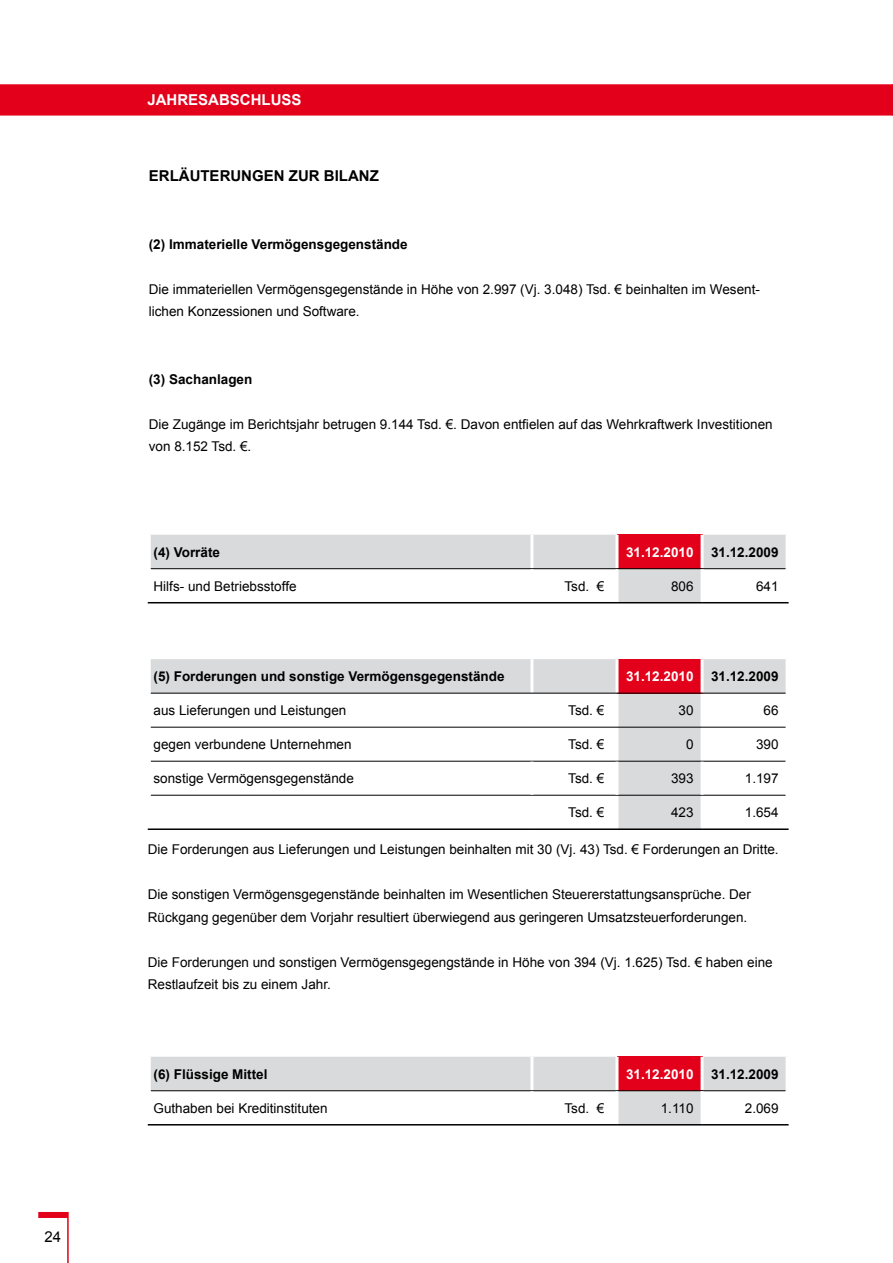
<style>
.page{position:relative;width:893px;height:1263px;background:#fff}
.page>*{position:absolute;margin:0;border:0;box-sizing:border-box;transform-origin:0 0}
.t1{font:700 15px "Arial";color:#000}
.t2{font:700 15px "Arial";color:#fff}
.t3{font:15px "Arial";color:#000}
.t4{font:13.5px/22.5px "Arial";color:#000}
.t5{font:700 13.5px "Arial";color:#000}
.t6{font:700 13.5px "Arial";color:#fff}
</style>
<div class="page">
<div style="left:38px;top:1212px;width:30px;height:6px;background:#e2001a"></div>
<hr style="left:67px;top:1212px;width:2px;height:51px;background:#e2001a">
<div style="left:0;top:84px;width:893px;height:32px;background:#e2001a"></div>
<svg style="left:151px;top:1057px;width:635px;height:67px"></svg>
<div style="left:617px;top:1057px;width:85px;height:34px;background:#e2001a"></div>
<hr style="left:530px;top:1057px;width:3px;height:33px;background:#fff">
<hr style="left:615px;top:1057px;width:3px;height:33px;background:#fff">
<hr style="left:701px;top:1057px;width:3px;height:33px;background:#fff">
<hr style="left:151px;top:1090px;width:381px;height:1px;background:#000">
<hr style="left:532px;top:1090px;width:85px;height:1px;background:#000">
<hr style="left:617px;top:1090px;width:85px;height:1px;background:#000">
<hr style="left:702px;top:1090px;width:84px;height:1px;background:#000">
<hr style="left:530px;top:1091px;width:3px;height:33px;background:#fff">
<hr style="left:615px;top:1091px;width:3px;height:33px;background:#fff">
<hr style="left:701px;top:1091px;width:3px;height:33px;background:#fff">
<hr style="left:148px;top:1124px;width:384px;height:1px;background:#000">
<hr style="left:532px;top:1124px;width:85px;height:1px;background:#000">
<hr style="left:617px;top:1124px;width:85px;height:1px;background:#000">
<hr style="left:702px;top:1124px;width:87px;height:1px;background:#000">
<svg style="left:151px;top:535px;width:635px;height:67px"></svg>
<div style="left:617px;top:535px;width:85px;height:34px;background:#e2001a"></div>
<hr style="left:530px;top:535px;width:3px;height:33px;background:#fff">
<hr style="left:615px;top:535px;width:3px;height:33px;background:#fff">
<hr style="left:701px;top:535px;width:3px;height:33px;background:#fff">
<hr style="left:151px;top:568px;width:381px;height:1px;background:#000">
<hr style="left:532px;top:568px;width:85px;height:1px;background:#000">
<hr style="left:617px;top:568px;width:85px;height:1px;background:#000">
<hr style="left:702px;top:568px;width:84px;height:1px;background:#000">
<hr style="left:530px;top:569px;width:3px;height:33px;background:#fff">
<hr style="left:615px;top:569px;width:3px;height:33px;background:#fff">
<hr style="left:701px;top:569px;width:3px;height:33px;background:#fff">
<hr style="left:148px;top:602px;width:384px;height:1px;background:#000">
<hr style="left:532px;top:602px;width:85px;height:1px;background:#000">
<hr style="left:617px;top:602px;width:85px;height:1px;background:#000">
<hr style="left:702px;top:602px;width:87px;height:1px;background:#000">
<svg style="left:151px;top:659px;width:635px;height:169px"></svg>
<div style="left:617px;top:659px;width:85px;height:34px;background:#e2001a"></div>
<hr style="left:530px;top:694px;width:3px;height:33px;background:#fff">
<hr style="left:615px;top:694px;width:3px;height:33px;background:#fff">
<hr style="left:701px;top:694px;width:3px;height:33px;background:#fff">
<hr style="left:530px;top:728px;width:3px;height:33px;background:#fff">
<hr style="left:615px;top:728px;width:3px;height:33px;background:#fff">
<hr style="left:701px;top:728px;width:3px;height:33px;background:#fff">
<hr style="left:151px;top:727px;width:381px;height:1px;background:#000">
<hr style="left:532px;top:727px;width:85px;height:1px;background:#000">
<hr style="left:617px;top:727px;width:85px;height:1px;background:#000">
<hr style="left:702px;top:727px;width:84px;height:1px;background:#000">
<hr style="left:530px;top:659px;width:3px;height:34px;background:#fff">
<hr style="left:615px;top:659px;width:3px;height:34px;background:#fff">
<hr style="left:701px;top:659px;width:3px;height:34px;background:#fff">
<hr style="left:151px;top:693px;width:381px;height:1px;background:#000">
<hr style="left:532px;top:693px;width:85px;height:1px;background:#000">
<hr style="left:617px;top:693px;width:85px;height:1px;background:#000">
<hr style="left:702px;top:693px;width:84px;height:1px;background:#000">
<hr style="left:530px;top:796px;width:3px;height:32px;background:#fff">
<hr style="left:615px;top:796px;width:3px;height:32px;background:#fff">
<hr style="left:701px;top:796px;width:3px;height:32px;background:#fff">
<hr style="left:148px;top:828px;width:384px;height:2px;background:#000">
<hr style="left:532px;top:828px;width:85px;height:2px;background:#000">
<hr style="left:617px;top:828px;width:85px;height:2px;background:#000">
<hr style="left:702px;top:828px;width:87px;height:2px;background:#000">
<hr style="left:151px;top:761px;width:381px;height:1px;background:#000">
<hr style="left:532px;top:761px;width:85px;height:1px;background:#000">
<hr style="left:617px;top:761px;width:85px;height:1px;background:#000">
<hr style="left:702px;top:761px;width:84px;height:1px;background:#000">
<hr style="left:151px;top:795px;width:381px;height:1px;background:#000">
<hr style="left:532px;top:795px;width:85px;height:1px;background:#000">
<hr style="left:617px;top:795px;width:85px;height:1px;background:#000">
<hr style="left:702px;top:795px;width:84px;height:1px;background:#000">
<hr style="left:530px;top:762px;width:3px;height:33px;background:#fff">
<hr style="left:615px;top:762px;width:3px;height:33px;background:#fff">
<hr style="left:701px;top:762px;width:3px;height:33px;background:#fff">
<p class="t3" style="left:45px;top:1226px;width:18px">24</p>
<p class="t2" style="left:147px;top:90px;width:12px">jahresabschluss</p>
<p class="t1" style="left:149px;top:166px;width:231px">ERLÄUTERUNGEN ZUR BILANZ</p>
<p class="t5" style="left:149px;top:235px;width:260px">(2) Immaterielle Vermögensgegenstände</p>
<p class="t4" style="left:149px;top:278px;width:613px">Die immateriellen Vermögensgegenstände in Höhe von 2.997 (Vj. 3.048) Tsd. € beinhalten im Wesent&shy;lichen Konzessionen und Software.</p>
<p class="t5" style="left:149px;top:370px;width:105px">(3) Sachanlagen</p>
<p class="t4" style="left:149px;top:413px;width:625px">Die Zugänge im Berichtsjahr betrugen 9.144 Tsd. €. Davon entfielen auf das Wehrkraftwerk Investitionen von 8.152 Tsd. €.</p>
<p class="t5" style="left:154px;top:543px;width:68px">(4) Vorräte</p>
<p class="t6" style="left:626px;top:543px;width:69px">31.12.2010</p>
<p class="t5" style="left:711px;top:543px;width:69px">31.12.2009</p>
<p class="t4" style="left:154px;top:575px;width:145px">Hilfs- und Betriebsstoffe</p>
<p class="t4" style="left:564px;top:575px;width:41px">Tsd. €</p>
<p class="t4" style="left:671px;top:575px;width:24px">806</p>
<p class="t4" style="left:756px;top:575px;width:24px">641</p>
<p class="t5" style="left:154px;top:667px;width:353px">(5) Forderungen und sonstige Vermögensgegenstände</p>
<p class="t6" style="left:626px;top:667px;width:69px">31.12.2010</p>
<p class="t5" style="left:711px;top:667px;width:69px">31.12.2009</p>
<p class="t4" style="left:154px;top:699px;width:194px">aus Lieferungen und Leistungen</p>
<p class="t4" style="left:568px;top:699px;width:38px">Tsd. €</p>
<p class="t4" style="left:678px;top:699px;width:17px">30</p>
<p class="t4" style="left:764px;top:699px;width:17px">66</p>
<p class="t4" style="left:154px;top:733px;width:200px">gegen verbundene Unternehmen</p>
<p class="t4" style="left:568px;top:733px;width:38px">Tsd. €</p>
<p class="t4" style="left:686px;top:733px;width:9px">0</p>
<p class="t4" style="left:756px;top:733px;width:24px">390</p>
<p class="t4" style="left:154px;top:767px;width:202px">sonstige Vermögensgegenstände</p>
<p class="t4" style="left:568px;top:767px;width:38px">Tsd. €</p>
<p class="t4" style="left:671px;top:767px;width:24px">393</p>
<p class="t4" style="left:745px;top:767px;width:35px">1.197</p>
<p class="t4" style="left:568px;top:801px;width:38px">Tsd. €</p>
<p class="t4" style="left:671px;top:801px;width:24px">423</p>
<p class="t4" style="left:745px;top:801px;width:35px">1.654</p>
<p class="t4" style="left:148px;top:838px;width:632px">Die Forderungen aus Lieferungen und Leistungen beinhalten mit 30 (Vj. 43) Tsd. € Forderungen an Dritte.</p>
<p class="t4" style="left:148px;top:883px;width:605px">Die sonstigen Vermögensgegenstände beinhalten im Wesentlichen Steuererstattungsansprüche. Der<br>Rückgang gegenüber dem Vorjahr resultiert überwiegend aus geringeren Umsatzsteuerforderungen.</p>
<p class="t4" style="left:148px;top:951px;width:626px">Die Forderungen und sonstigen Vermögensgegengstände in Höhe von 394 (Vj. 1.625) Tsd. € haben eine<br>Restlaufzeit bis zu einem Jahr.</p>
<p class="t5" style="left:154px;top:1065px;width:116px">(6) Flüssige Mittel</p>
<p class="t6" style="left:626px;top:1065px;width:69px">31.12.2010</p>
<p class="t5" style="left:711px;top:1065px;width:69px">31.12.2009</p>
<p class="t4" style="left:154px;top:1097px;width:176px">Guthaben bei Kreditinstituten</p>
<p class="t4" style="left:564px;top:1097px;width:41px">Tsd. €</p>
<p class="t4" style="left:661px;top:1097px;width:34px">1.110</p>
<p class="t4" style="left:745px;top:1097px;width:35px">2.069</p>
</div>
